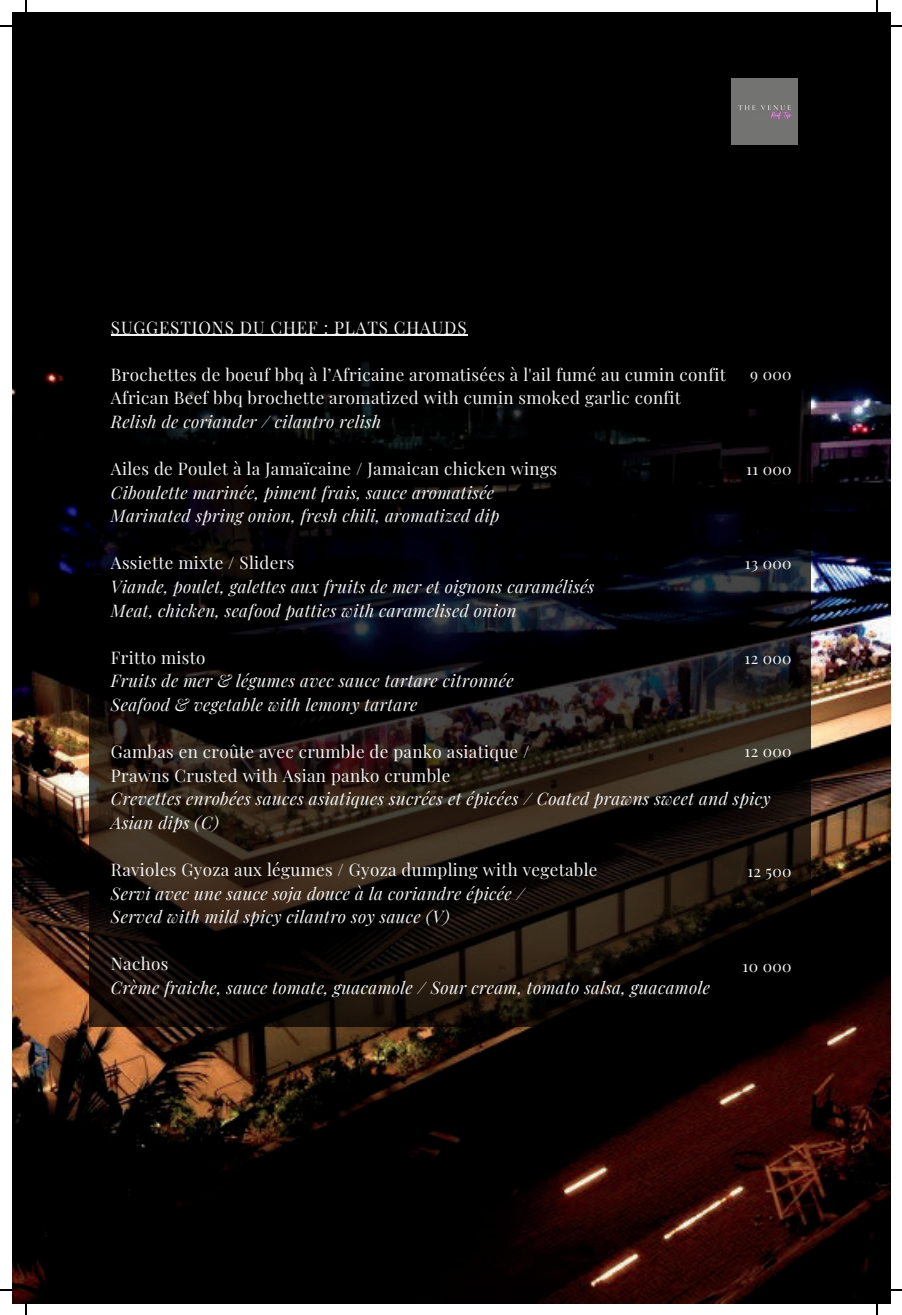
<style>
.page{position:relative;width:902px;height:1315px;background:#fff}
.page>*{position:absolute;margin:0;border:0;box-sizing:border-box;transform-origin:0 0}
.t1{font:italic 17.1px/23.5px "Playfair Display";letter-spacing:.02em;color:#f3f3f3}
.t2{font:17.1px/23.5px "Playfair Display";letter-spacing:.02em;color:#f3f3f3}
.t3{font:17.1px "Playfair Display";letter-spacing:.05em;color:#f3f3f3}
.t4{font:15.75px "Playfair Display";letter-spacing:.02em;color:#f3f3f3}
</style>
<div class="page">
<img style="left:12px;top:12px;width:878px;height:1291px">
<svg style="left:89px;top:273px;width:722px;height:753px;background:#0d0a08"></svg>
<hr style="left:111px;top:334px;width:356px;height:2px;background:#f3f3f3">
<div style="left:731px;top:78px;width:66px;height:66px;background:#737471"></div>
<svg style="left:26px;top:0;width:1px;height:12px"></svg>
<svg style="left:0;top:26px;width:12px;height:1px"></svg>
<svg style="left:876px;top:0;width:2px;height:12px"></svg>
<svg style="left:890px;top:26px;width:12px;height:1px"></svg>
<svg style="left:0;top:1289px;width:12px;height:1px"></svg>
<svg style="left:876px;top:1303px;width:2px;height:11px"></svg>
<svg style="left:890px;top:1289px;width:12px;height:1px"></svg>
<p class="t3" style="left:111px;top:315px;width:357px">SUGGESTIONS DU CHEF : PLATS CHAUDS</p>
<p class="t2" style="left:111px;top:362px;width:616px">Brochettes de boeuf bbq à l’Africaine aromatisées à l'ail fumé au cumin confit<br>African Beef bbq brochette aromatized with cumin smoked garlic confit</p>
<p class="t1" style="left:111px;top:409px;width:272px">Relish de coriander / cilantro relish</p>
<p class="t2" style="left:111px;top:456px;width:447px">Ailes de Poulet à la Jamaïcaine / Jamaican chicken wings</p>
<p class="t1" style="left:111px;top:480px;width:390px">Ciboulette marinée, piment frais, sauce aromatisée<br>Marinated spring onion, fresh chili, aromatized dip</p>
<p class="t2" style="left:111px;top:550px;width:185px">Assiette mixte / Sliders</p>
<p class="t1" style="left:111px;top:574px;width:485px">Viande, poulet, galettes aux fruits de mer et oignons caramélisés<br>Meat, chicken, seafood patties with caramelised onion</p>
<p class="t2" style="left:111px;top:645px;width:96px">Fritto misto</p>
<p class="t1" style="left:111px;top:668px;width:404px">Fruits de mer &amp; légumes avec sauce tartare citronnée<br>Seafood &amp; vegetable with lemony tartare</p>
<p class="t2" style="left:111px;top:739px;width:420px">Gambas en croûte avec crumble de panko asiatique /<br>Prawns Crusted with Asian panko crumble</p>
<p class="t1" style="left:111px;top:786px;width:661px">Crevettes enrobées sauces asiatiques sucrées et épicées / Coated prawns sweet and spicy<br>Asian dips (C)</p>
<p class="t2" style="left:111px;top:857px;width:488px">Ravioles Gyoza aux légumes / Gyoza dumpling with vegetable</p>
<p class="t1" style="left:111px;top:880px;width:415px">Servi avec une sauce soja douce à la coriandre épicée /<br>Served with mild spicy cilantro soy sauce (V)</p>
<p class="t2" style="left:111px;top:951px;width:59px">Nachos</p>
<p class="t1" style="left:111px;top:975px;width:600px">Crème fraiche, sauce tomate, guacamole / Sour cream, tomato salsa, guacamole</p>
<p class="t4" style="left:750px;top:363px;width:43px">9 000</p>
<p class="t4" style="left:746px;top:457px;width:47px">11 000</p>
<p class="t4" style="left:745px;top:552px;width:48px">13 000</p>
<p class="t4" style="left:744px;top:647px;width:49px">12 000</p>
<p class="t4" style="left:744px;top:740px;width:49px">12 000</p>
<p class="t4" style="left:747px;top:859px;width:46px">12 500</p>
<p class="t4" style="left:742px;top:955px;width:50px">10 000</p>
</div>
